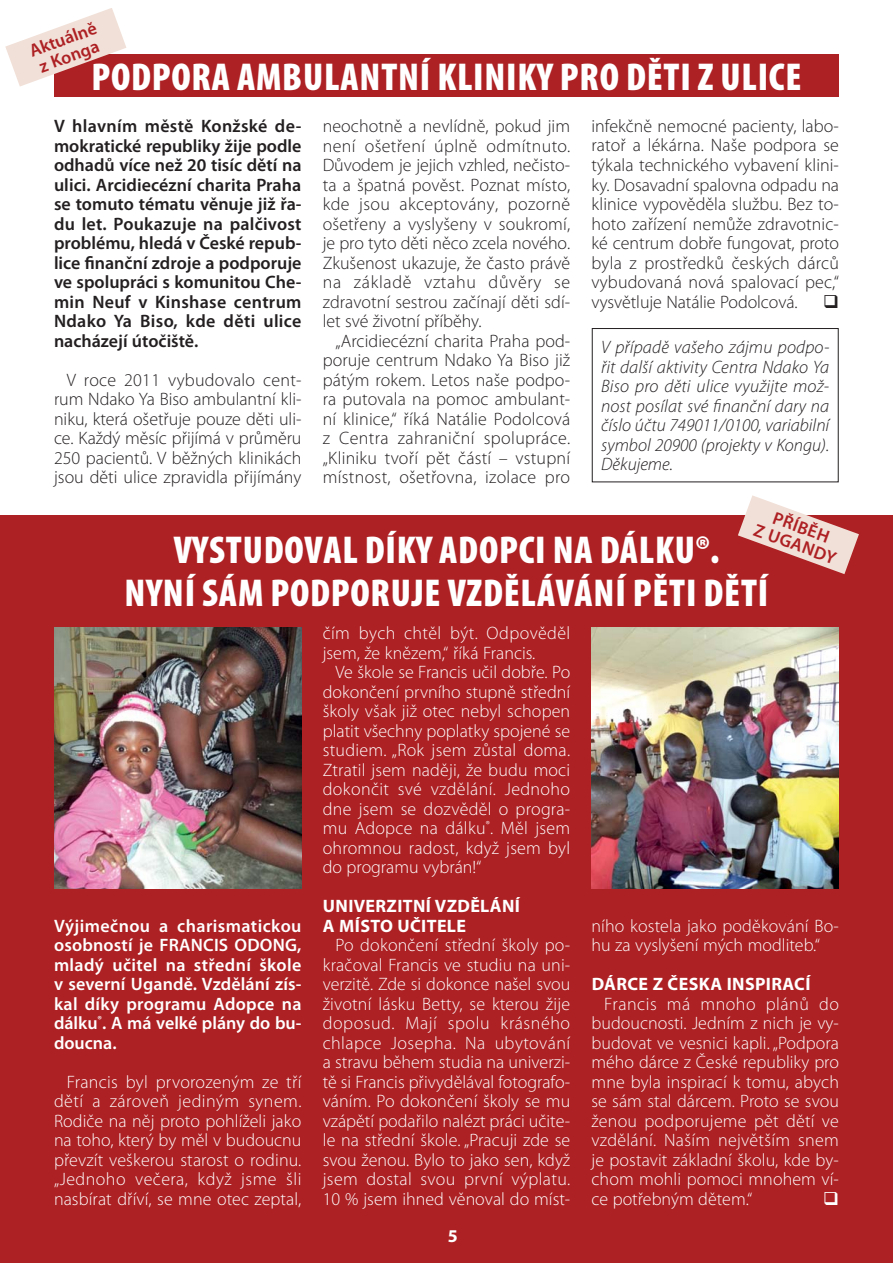
<style>
.page{position:relative;width:893px;height:1263px;background:#fff}
.page>*{position:absolute;margin:0;border:0;box-sizing:border-box;transform-origin:0 0}
.t1{font:900 condensed 39px/42.3px "Myriad Pro";letter-spacing:.02em;color:#fff;text-align:center}
.t2{font:300 18px/19.5px "Myriad Pro";letter-spacing:.005em;color:#fff;text-align:justify}
.t3{font:300 18px/19.5px "Myriad Pro";letter-spacing:.005em;color:#231f20;text-align:justify}
.t4{font:600 18px/19.5px "Myriad Pro";letter-spacing:.015em;color:#231f20;text-align:justify}
.t5{font:italic 300 18px/19.5px "Myriad Pro";color:#231f20;text-align:justify}
.t6{font:600 18px/19.5px "Myriad Pro";color:#fff;text-align:justify}
.t7{font:700 18px/19.5px "Myriad Pro";letter-spacing:.02em;color:#fff}
.t8{font:600 18px/18px "Myriad Pro";color:#ad2023}
.t9{font:600 18px/18px "Myriad Pro";color:#ad1f23;text-align:center}
</style>
<div class="page">
<div style="left:0;top:515px;width:893px;height:747px;background:#ad2023"></div>
<div style="left:54px;top:54px;width:785px;height:43px;background:#ad2023"></div>
<svg style="left:5px;top:8px;width:121px;height:79px"></svg>
<img style="left:54px;top:627px;width:247px;height:262px">
<div style="left:592px;top:328px;width:247px;height:154px;border:1px solid #231f20"></div>
<img style="left:591px;top:627px;width:248px;height:262px">
<svg style="left:738px;top:495px;width:121px;height:79px"></svg>
<p class="t8" style="left:27px;top:45px;width:72px;rotate:-20deg">Aktuálně z Konga</p>
<h1 class="t1" style="left:91px;top:59px;width:712px">PODPORA AMBULANTNÍ KLINIKY PRO DĚTI Z ULICE</h1>
<p class="t4" style="left:54px;top:118px;width:249px">V hlavním městě Konžské de&shy;mokratické republiky žije podle odhadů více než 20 tisíc dětí na ulici. Arcidiecézní charita Praha se tomuto tématu věnuje již řa&shy;du let. Poukazuje na palčivost problému, hledá v České repub&shy;lice finanční zdroje a podporuje ve spolupráci s komunitou Che&shy;min Neuf v Kinshase centrum Ndako Ya Biso, kde děti ulice nacházejí útočiště.</p>
<p class="t3" style="left:54px;top:372px;width:249px;text-indent:13px">V roce 2011 vybudovalo cent&shy;rum Ndako Ya Biso ambulantní kli&shy;niku, která ošetřuje pouze děti uli&shy;ce. Každý měsíc přijímá v průměru 250 pacientů. V běžných klinikách jsou děti ulice zpravidla přijímány</p>
<p class="t3" style="left:323px;top:118px;width:249px">neochotně a nevlídně, pokud jim není ošetření úplně odmítnuto.<br>Důvodem je jejich vzhled, nečisto&shy;ta a špatná pověst. Poznat místo, kde jsou akceptovány, pozorně ošetřeny a vyslyšeny v soukromí, je pro tyto děti něco zcela nového.<br>Zkušenost ukazuje, že často právě na základě vztahu důvěry se zdravotní sestrou začínají děti sdí&shy;let své životní příběhy.</p>
<p class="t3" style="left:323px;top:333px;width:249px;text-indent:13px">„Arcidiecézní charita Praha pod&shy;poruje centrum Ndako Ya Biso již pátým rokem. Letos naše podpo&shy;ra putovala na pomoc ambulant&shy;ní klinice,“ říká Natálie Podolcová z Centra zahraniční spolupráce. „Kliniku tvoří pět částí – vstupní místnost, ošetřovna, izolace pro</p>
<p class="t3" style="left:591px;top:118px;width:249px">infekčně nemocné pacienty, labo&shy;ratoř a lékárna. Naše podpora se týkala technického vybavení klini&shy;ky. Dosavadní spalovna odpadu na klinice vypověděla službu. Bez to&shy;hoto zařízení nemůže zdravotnic&shy;ké centrum dobře fungovat, proto byla z prostředků českých dárců vybudovaná nová spalovací pec,“ vysvětluje Natálie Podolcová.</p>
<p class="t5" style="left:601px;top:339px;width:230px">V případě vašeho zájmu podpo&shy;řit další aktivity Centra Ndako Ya Biso pro děti ulice využijte mož&shy;nost posílat své finanční dary na číslo účtu 749011/0100, variabilní symbol 20900 (projekty v Kongu).<br>Děkujeme.</p>
<p class="t9" style="left:763px;top:505px;width:88px;rotate:20deg">PŘÍBĚH<br>Z UGANDY</p>
<h1 class="t1" style="left:125px;top:533px;width:645px">VYSTUDOVAL DÍKY ADOPCI NA DÁLKU®.<br>NYNÍ SÁM PODPORUJE VZDĚLÁVÁNÍ PĚTI DĚTÍ</h1>
<p class="t6" style="left:54px;top:918px;width:249px">Výjimečnou a charismatickou osobností je FRANCIS ODONG, mladý učitel na střední škole v severní Ugandě. Vzdělání zís&shy;kal díky programu Adopce na dálku<sup>®</sup>. A má velké plány do bu&shy;doucna.</p>
<p class="t2" style="left:54px;top:1074px;width:249px;text-indent:13px">Francis byl prvorozeným ze tří dětí a zároveň jediným synem.<br>Rodiče na něj proto pohlíželi jako na toho, který by měl v budoucnu převzít veškerou starost o rodinu. „Jednoho večera, když jsme šli nasbírat dříví, se mne otec zeptal,</p>
<p class="t2" style="left:323px;top:625px;width:249px">čím bych chtěl být. Odpověděl jsem, že knězem,“ říká Francis.</p>
<p class="t2" style="left:323px;top:664px;width:249px;text-indent:13px">Ve škole se Francis učil dobře. Po dokončení prvního stupně střední školy však již otec nebyl schopen platit všechny poplatky spojené se studiem. „Rok jsem zůstal doma.<br>Ztratil jsem naději, že budu moci dokončit své vzdělání. Jednoho dne jsem se dozvěděl o progra&shy;mu Adopce na dálku<sup>®</sup>. Měl jsem ohromnou radost, když jsem byl do programu vybrán!“</p>
<p class="t7" style="left:323px;top:898px;width:199px">UNIVERZITNÍ VZDĚLÁNÍ<br>A MÍSTO UČITELE</p>
<p class="t2" style="left:323px;top:937px;width:249px;text-indent:13px">Po dokončení střední školy po&shy;kračoval Francis ve studiu na uni&shy;verzitě. Zde si dokonce našel svou životní lásku Betty, se kterou žije doposud. Mají spolu krásného chlapce Josepha. Na ubytování a stravu během studia na univerzi&shy;tě si Francis přivydělával fotografo&shy;váním. Po dokončení školy se mu vzápětí podařilo nalézt práci učite&shy;le na střední škole. „Pracuji zde se svou ženou. Bylo to jako sen, když jsem dostal svou první výplatu.<br>10 % jsem ihned věnoval do míst-</p>
<p class="t7" style="left:448px;top:1227px;width:11px">5</p>
<p class="t2" style="left:591px;top:918px;width:249px">ního kostela jako poděkování Bo&shy;hu za vyslyšení mých modliteb.“</p>
<p class="t7" style="left:592px;top:976px;width:220px">DÁRCE Z ČESKA INSPIRACÍ</p>
<p class="t2" style="left:591px;top:996px;width:249px;text-indent:13px">Francis má mnoho plánů do budoucnosti. Jedním z nich je vy&shy;budovat ve vesnici kapli. „Podpora mého dárce z České republiky pro mne byla inspirací k tomu, abych se sám stal dárcem. Proto se svou ženou podporujeme pět dětí ve vzdělání. Naším největším snem je postavit základní školu, kde by&shy;chom mohli pomoci mnohem ví&shy;ce potřebným dětem.“</p>
</div>
